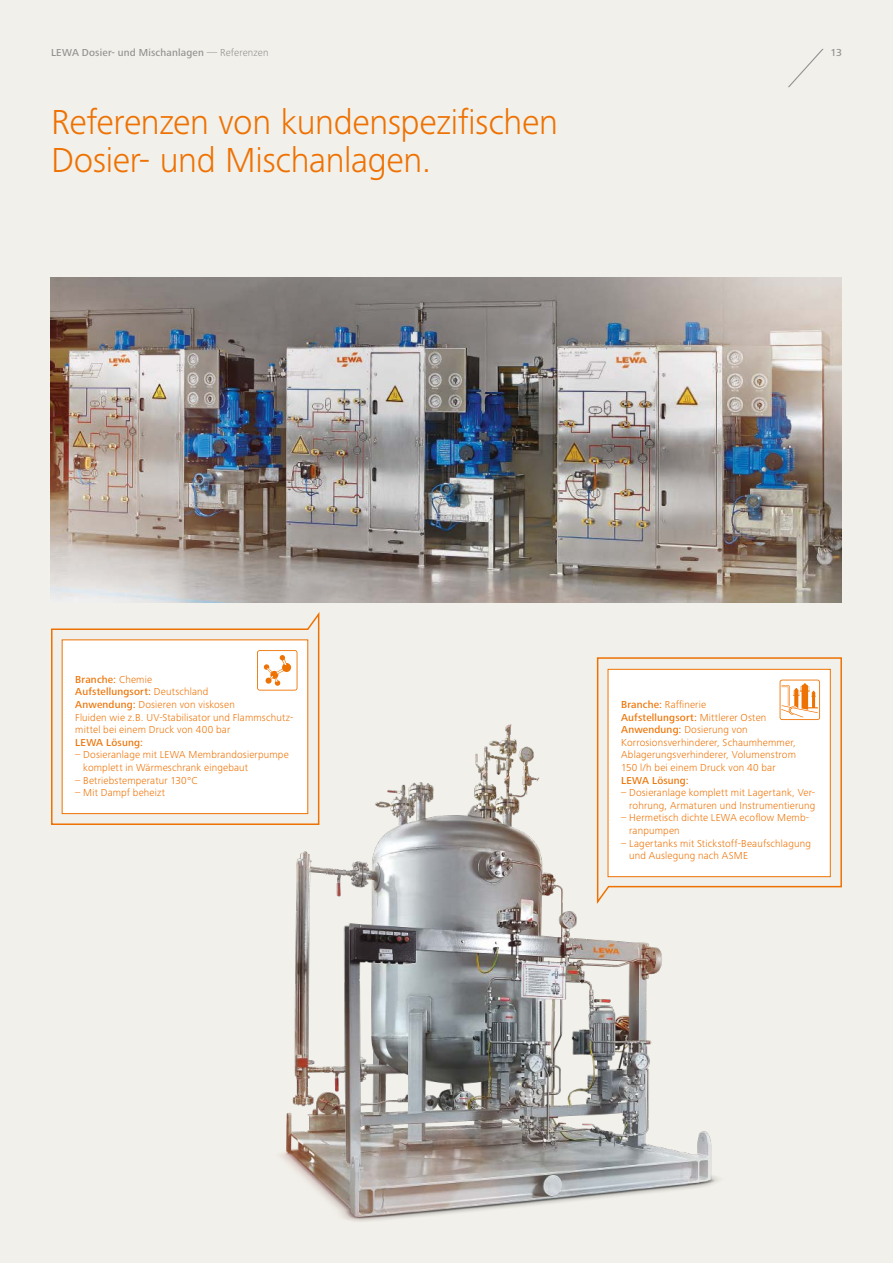
<style>
.page{position:relative;width:893px;height:1263px;background:#f2f0ea}
.page>*{position:absolute;margin:0;border:0;box-sizing:border-box;transform-origin:0 0}
.t1{font:300 36px/38.2px "Frutiger Next LTW1 G";letter-spacing:-.01em;color:#ee7203}
.t2{font:300 10.5px/12.6px "Frutiger Next LTW1 G";letter-spacing:.015em;color:#ee7203}
.t3{font:500 10.5px "Frutiger Next LTW1 G";letter-spacing:.015em;color:#929292}
.t4{font:500 10.5px "Frutiger Next LTW1 G";letter-spacing:.015em;color:#ee7203}
.s1{font-weight:300}
.s2{font-weight:500}
</style>
<div class="page">
<img style="left:281px;top:724px;width:438px;height:498px">
<img style="left:51px;top:277px;width:791px;height:326px">
<svg style="left:788px;top:49px;width:36px;height:39px"></svg>
<svg style="left:51px;top:612px;width:269px;height:214px"></svg>
<div style="left:257px;top:650px;width:41px;height:41px;background:#ef8525"></div>
<div style="left:257px;top:650px;width:40px;height:40px;background:#f5ae6e;border-radius:3px"></div>
<div style="left:258px;top:651px;width:39px;height:39px;background:#fff;border-radius:2px"></div>
<svg style="left:264px;top:655px;width:27px;height:31px"></svg>
<svg style="left:596px;top:657px;width:246px;height:249px"></svg>
<div style="left:779px;top:679px;width:41px;height:41px;background:#f39f55"></div>
<div style="left:780px;top:680px;width:40px;height:40px;background:#fad7b8;border-radius:3px"></div>
<div style="left:780px;top:680px;width:39px;height:39px;background:#fff;border-radius:2px"></div>
<svg style="left:781px;top:683px;width:37px;height:34px"></svg>
<p class="t3" style="left:51px;top:47px;width:219px">LEWA Dosier- und Mischanlagen <span class="s1">— Referenzen</span></p>
<p class="t3" style="left:831px;top:47px;width:13px">13</p>
<h1 class="t1" style="left:51px;top:103px;width:509px">Referenzen von kundenspezifischen<br>Dosier- und Mischanlagen.</h1>
<p class="t2" style="left:75px;top:673px;width:220px"><span class="s2">Branche:</span> Chemie<br><span class="s2">Aufstellungsort:</span> Deutschland<br><span class="s2">Anwendung:</span> Dosieren von viskosen<br>Fluiden wie z.B. UV-Stabilisator und Flammschutz&shy;mittel bei einem Druck von 400 bar</p>
<p class="t4" style="left:75px;top:736px;width:69px">LEWA Lösung:</p>
<p class="t2" style="left:83px;top:749px;width:207px;text-indent:-8px">– Dosieranlage mit LEWA Membrandosierpumpe komplett in Wärmeschrank eingebaut</p>
<p class="t2" style="left:75px;top:774px;width:124px">– Betriebstemperatur 130°C</p>
<p class="t2" style="left:75px;top:786px;width:91px">– Mit Dampf beheizt</p>
<p class="t2" style="left:621px;top:698px;width:176px"><span class="s2">Branche:</span> Raffinerie<br><span class="s2">Aufstellungsort:</span> Mittlerer Osten<br><span class="s2">Anwendung:</span> Dosierung von<br>Korrosionsverhinderer, Schaumhemmer,<br>Ablagerungsverhinderer, Volumenstrom<br>150 l/h bei einem Druck von 40 bar</p>
<p class="t4" style="left:621px;top:774px;width:69px">LEWA Lösung:</p>
<p class="t2" style="left:621px;top:786px;width:196px;text-align:right">– Dosieranlage komplett mit Lagertank, Ver&shy;rohrung, Armaturen und Instrumentierung</p>
<p class="t2" style="left:629px;top:812px;width:182px;text-indent:-8px">– Hermetisch dichte LEWA ecoflow Memb&shy;ranpumpen</p>
<p class="t2" style="left:629px;top:837px;width:183px;text-indent:-8px">– Lagertanks mit Stickstoff-Beaufschlagung und Auslegung nach ASME</p>
</div>
